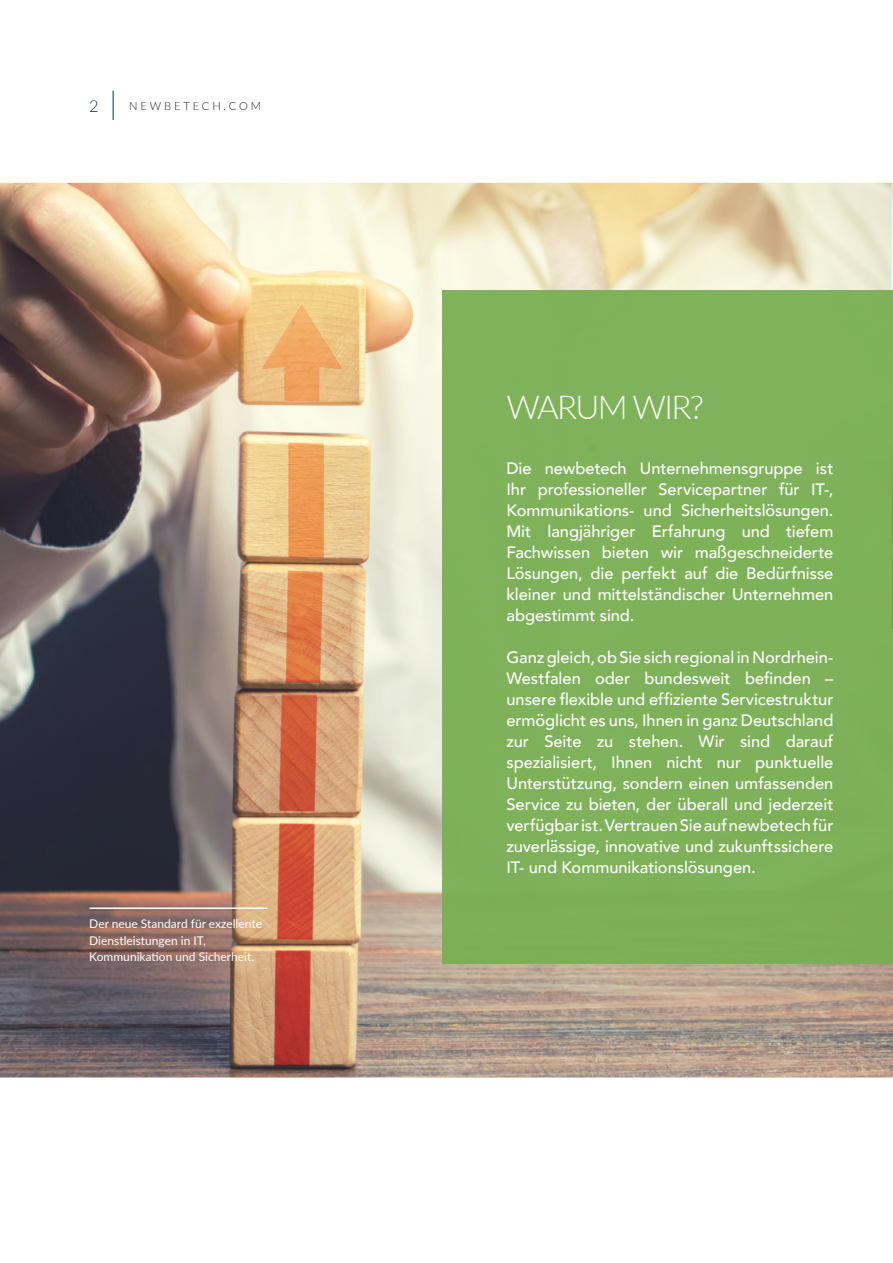
<style>
.page{position:relative;width:893px;height:1263px;background:#fff}
.page>*{position:absolute;margin:0;border:0;box-sizing:border-box;transform-origin:0 0}
.t1{font:300 33px "Lato";letter-spacing:-.05em;color:#fff}
.Text{font:500 16.5px/21px "Avenir";letter-spacing:-.005em;color:#fff;text-align:justify}
.Website_address___page_no{font:300 16.5px "Lato";color:#083448}
.Picture_text{font:12px/16.5px "Lato";color:#fff}
.Website_address_small{font:300 11.25px "Lato";letter-spacing:.25em;color:#231f20}
</style>
<div class="page">
<img style="left:0;top:183px;width:893px;height:894px">
<img style="left:892px;top:184px;width:1px;height:106px">
<div style="left:442px;top:290px;width:451px;height:674px;background:#7eb259"></div>
<hr style="left:90px;top:907px;width:177px;height:2px;background:#fff">
<svg style="left:113px;top:91px;width:1px;height:29px"></svg>
<p class="Website_address___page_no" style="left:89px;top:94px;width:11px">2</p>
<p class="Website_address_small" style="left:129px;top:98px;width:133px">NEWBETECH.COM</p>
<p class="Picture_text" style="left:89px;top:915px;width:174px">Der neue Standard für exzellente<br>Dienstleistungen in IT,<br>Kommunikation und Sicherheit.</p>
<p class="t1" style="left:506px;top:384px;width:199px">WARUM WIR?</p>
<p class="Text" style="left:506px;top:457px;width:328px">Die newbetech Unternehmensgruppe ist Ihr professioneller Servicepartner für IT-, Kommunikations- und Sicherheitslösungen.<br>Mit langjähriger Erfahrung und tiefem Fachwissen bieten wir maßgeschneiderte Lösungen, die perfekt auf die Bedürfnisse kleiner und mittelständischer Unternehmen abgestimmt sind.</p>
<p class="Text" style="left:506px;top:646px;width:329px">Ganz gleich, ob Sie sich regional in Nordrhein-Westfalen oder bundesweit befinden – unsere flexible und effiziente Servicestruktur ermöglicht es uns, Ihnen in ganz Deutschland zur Seite zu stehen. Wir sind darauf spezialisiert, Ihnen nicht nur punktuelle Unterstützung, sondern einen umfassenden Service zu bieten, der überall und jederzeit verfügbar ist. Vertrauen Sie auf newbetech für zuverlässige, innovative und zukunftssichere IT- und Kommunikationslösungen.</p>
</div>
